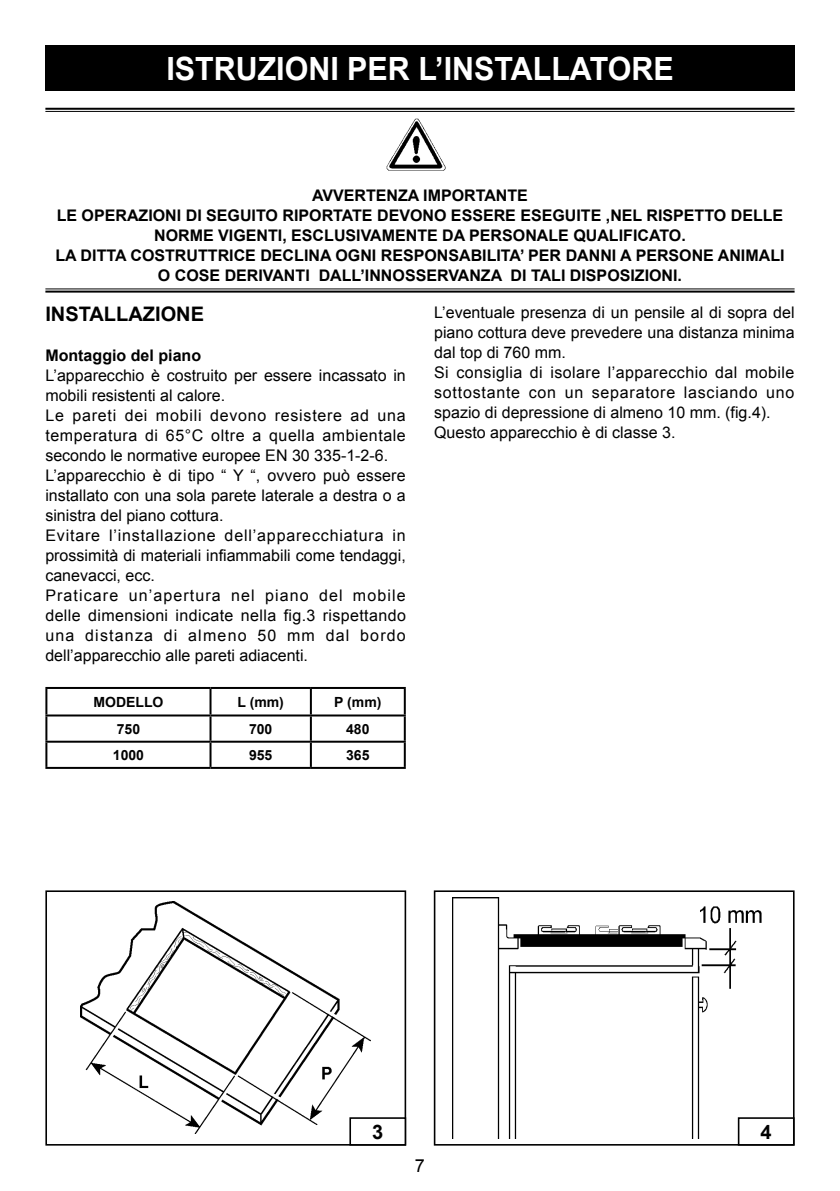
<style>
.page{position:relative;width:840px;height:1191px;background:#fff}
.page>*{position:absolute;margin:0;border:0;box-sizing:border-box;transform-origin:0 0}
.t1{font:700 32px "Arial";color:#fff;scale:.95 1}
.t2{font:700 20px "Arial";color:#000}
.t3{font:18px "Arial";color:#000}
.t4{font:16px/20px "Arial";color:#000}
.t5{font:700 16px/20px "Arial";color:#000;text-align:center}
.t6{font:700 14px "Arial";color:#000}
</style>
<div class="page">
<div style="left:45px;top:45px;width:749px;height:46px;background:#000"></div>
<hr style="left:45px;top:687px;width:165px;height:2px;background:#000">
<hr style="left:45px;top:689px;width:2px;height:25px;background:#000">
<hr style="left:210px;top:687px;width:101px;height:2px;background:#000">
<hr style="left:209px;top:689px;width:2px;height:25px;background:#000">
<hr style="left:311px;top:687px;width:94px;height:2px;background:#000">
<hr style="left:310px;top:689px;width:2px;height:25px;background:#000">
<hr style="left:403px;top:689px;width:2px;height:25px;background:#000">
<hr style="left:45px;top:714px;width:165px;height:2px;background:#000">
<hr style="left:45px;top:716px;width:2px;height:24px;background:#000">
<hr style="left:210px;top:714px;width:101px;height:2px;background:#000">
<hr style="left:209px;top:716px;width:2px;height:24px;background:#000">
<hr style="left:311px;top:714px;width:94px;height:2px;background:#000">
<hr style="left:310px;top:716px;width:2px;height:24px;background:#000">
<hr style="left:403px;top:716px;width:2px;height:24px;background:#000">
<hr style="left:45px;top:740px;width:165px;height:2px;background:#000">
<hr style="left:45px;top:742px;width:2px;height:25px;background:#000">
<hr style="left:210px;top:740px;width:101px;height:2px;background:#000">
<hr style="left:209px;top:742px;width:2px;height:25px;background:#000">
<hr style="left:311px;top:740px;width:94px;height:2px;background:#000">
<hr style="left:310px;top:742px;width:2px;height:25px;background:#000">
<hr style="left:403px;top:742px;width:2px;height:25px;background:#000">
<hr style="left:45px;top:767px;width:165px;height:2px;background:#000">
<hr style="left:210px;top:767px;width:101px;height:2px;background:#000">
<hr style="left:311px;top:767px;width:94px;height:2px;background:#000">
<img style="left:386px;top:118px;width:60px;height:53px">
<hr style="left:45px;top:108px;width:749px;height:2px;background:#000">
<hr style="left:45px;top:111px;width:749px;height:1px;background:#000">
<hr style="left:45px;top:288px;width:749px;height:1px;background:#000">
<hr style="left:45px;top:290px;width:749px;height:2px;background:#000">
<img style="left:452px;top:897px;width:310px;height:241px">
<div style="left:433px;top:890px;width:361px;height:255px;border:2px solid #000"></div>
<div style="left:738px;top:1118px;width:55px;height:26px;background:#fff"></div>
<div style="left:737px;top:1117px;width:57px;height:28px;border:2px solid #000"></div>
<img style="left:81px;top:901px;width:289px;height:232px">
<div style="left:45px;top:890px;width:361px;height:255px;border:2px solid #000"></div>
<div style="left:350px;top:1118px;width:55px;height:26px;background:#fff"></div>
<div style="left:349px;top:1117px;width:57px;height:28px;border:2px solid #000"></div>
<h1 class="t1" style="left:166px;top:47px;width:535px">ISTRUZIONI PER L’INSTALLATORE</h1>
<p class="t5" style="left:55px;top:186px;width:730px">AVVERTENZA IMPORTANTE<br>LE OPERAZIONI DI SEGUITO RIPORTATE DEVONO ESSERE ESEGUITE ,NEL RISPETTO DELLE NORME VIGENTI, ESCLUSIVAMENTE DA PERSONALE QUALIFICATO.<br>LA DITTA COSTRUTTRICE DECLINA OGNI RESPONSABILITA’ PER DANNI A PERSONE ANIMALI O COSE DERIVANTI DALL’INNOSSERVANZA DI TALI DISPOSIZIONI.</p>
<p class="t2" style="left:45px;top:300px;width:160px">INSTALLAZIONE</p>
<p class="t5" style="left:45px;top:346px;width:157px">Montaggio del piano</p>
<p class="t4" style="left:45px;top:365px;width:362px">L’apparecchio è costruito per essere incassato in mobili resistenti al calore.<br>Le pareti dei mobili devono resistere ad una temperatura di 65°C oltre a quella ambientale secondo le normative europee EN 30 335-1-2-6.<br>L’apparecchio è di tipo “ Y “, ovvero può essere installato con una sola parete laterale a destra o a sinistra del piano cottura.<br>Evitare l’installazione dell’apparecchiatura in prossimità di materiali infiammabili come tendaggi, canevacci, ecc.<br>Praticare un’apertura nel piano del mobile delle dimensioni indicate nella fig.3 rispettando una distanza di almeno 50 mm dal bordo dell’apparecchio alle pareti adiacenti.</p>
<p class="t6" style="left:93px;top:692px;width:71px">MODELLO</p>
<p class="t6" style="left:237px;top:692px;width:48px">L (mm)</p>
<p class="t6" style="left:334px;top:692px;width:49px">P (mm)</p>
<p class="t6" style="left:117px;top:719px;width:25px">750</p>
<p class="t6" style="left:249px;top:719px;width:25px">700</p>
<p class="t6" style="left:346px;top:719px;width:25px">480</p>
<p class="t6" style="left:113px;top:745px;width:33px">1000</p>
<p class="t6" style="left:249px;top:745px;width:25px">955</p>
<p class="t6" style="left:346px;top:745px;width:25px">365</p>
<p class="t4" style="left:434px;top:302px;width:362px">L’eventuale presenza di un pensile al di sopra del piano cottura deve prevedere una distanza minima dal top di 760 mm.<br>Si consiglia di isolare l’apparecchio dal mobile sottostante con un separatore lasciando uno spazio di depressione di almeno 10 mm. (fig.4).<br>Questo apparecchio è di classe 3.</p>
<p class="t2" style="left:372px;top:1118px;width:13px">3</p>
<p class="t2" style="left:760px;top:1118px;width:13px">4</p>
<p class="t3" style="left:415px;top:1153px;width:12px">7</p>
</div>
